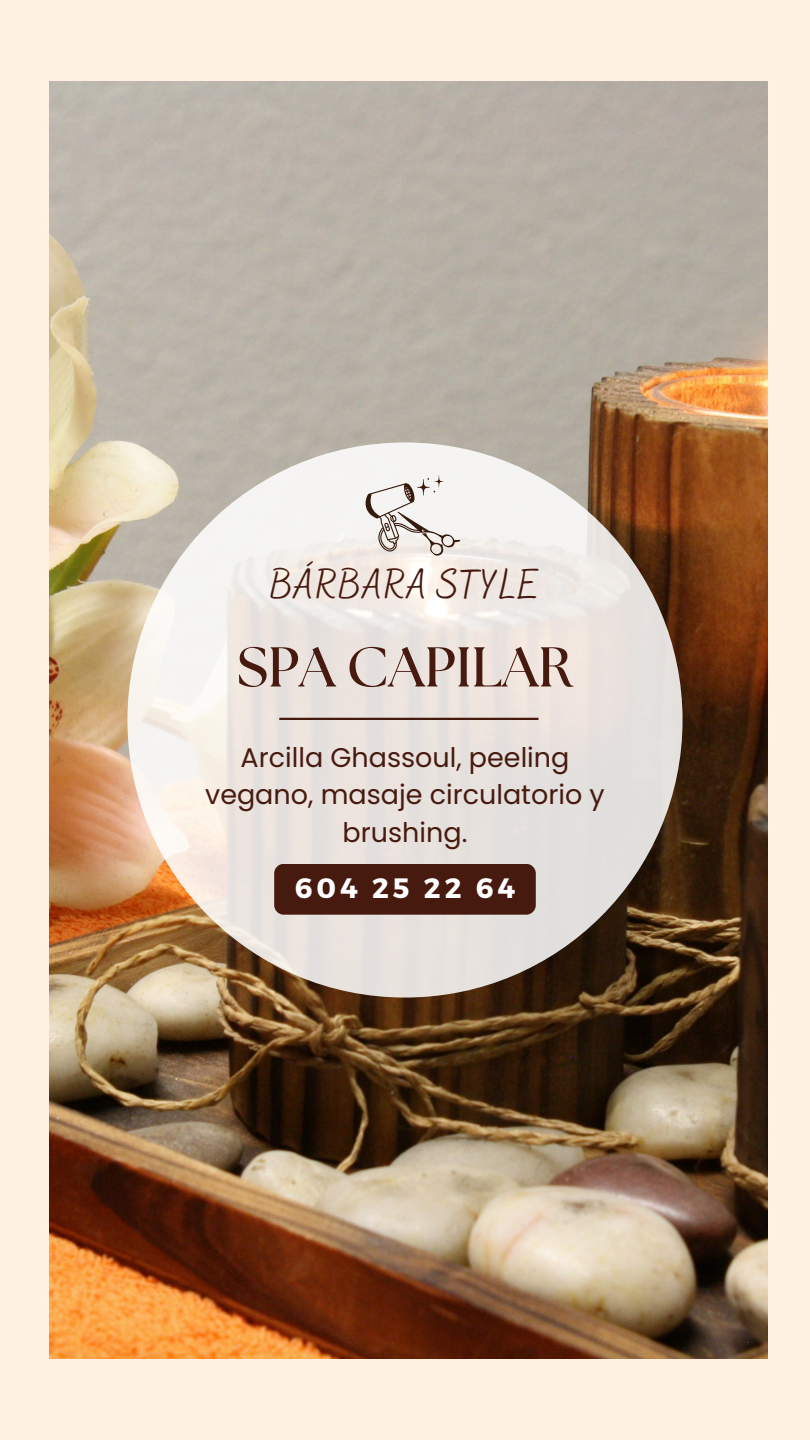
<style>
.page{position:relative;width:810px;height:1440px;background:#fff0e2}
.page>*{position:absolute;margin:0;border:0;box-sizing:border-box;transform-origin:0 0}
.t1{font:700 56px "The Seasons";color:#471a0f}
.t2{font:42px "Bakerie Smooth";color:#471a0f}
.t3{font:700 28px "Montserrat";letter-spacing:.14em;color:#fff}
.t4{font:27px/37.5px "Poppins";color:#471a0f;text-align:center}
</style>
<div class="page">
<img style="left:50px;top:81px;width:718px;height:1278px">
<svg style="left:127px;top:442px;width:556px;height:556px;fill:#ece4de"></svg>
<hr style="left:279px;top:718px;width:259px;height:2px;background:#471a0f">
<div style="left:274px;top:864px;width:262px;height:51px;background:#471a0f;border-radius:10px"></div>
<svg style="left:349px;top:470px;width:112px;height:92px"></svg>
<p class="t2" style="left:270px;top:560px;width:272px">BÁRBARA STYLE</p>
<p class="t1" style="left:237px;top:642px;width:337px">SPA CAPILAR</p>
<p class="t4" style="left:205px;top:739px;width:401px">Arcilla Ghassoul, peeling vegano, masaje circulatorio y brushing.</p>
<h2 class="t3" style="left:295px;top:870px;width:222px">604 25 22 64</h2>
</div>
